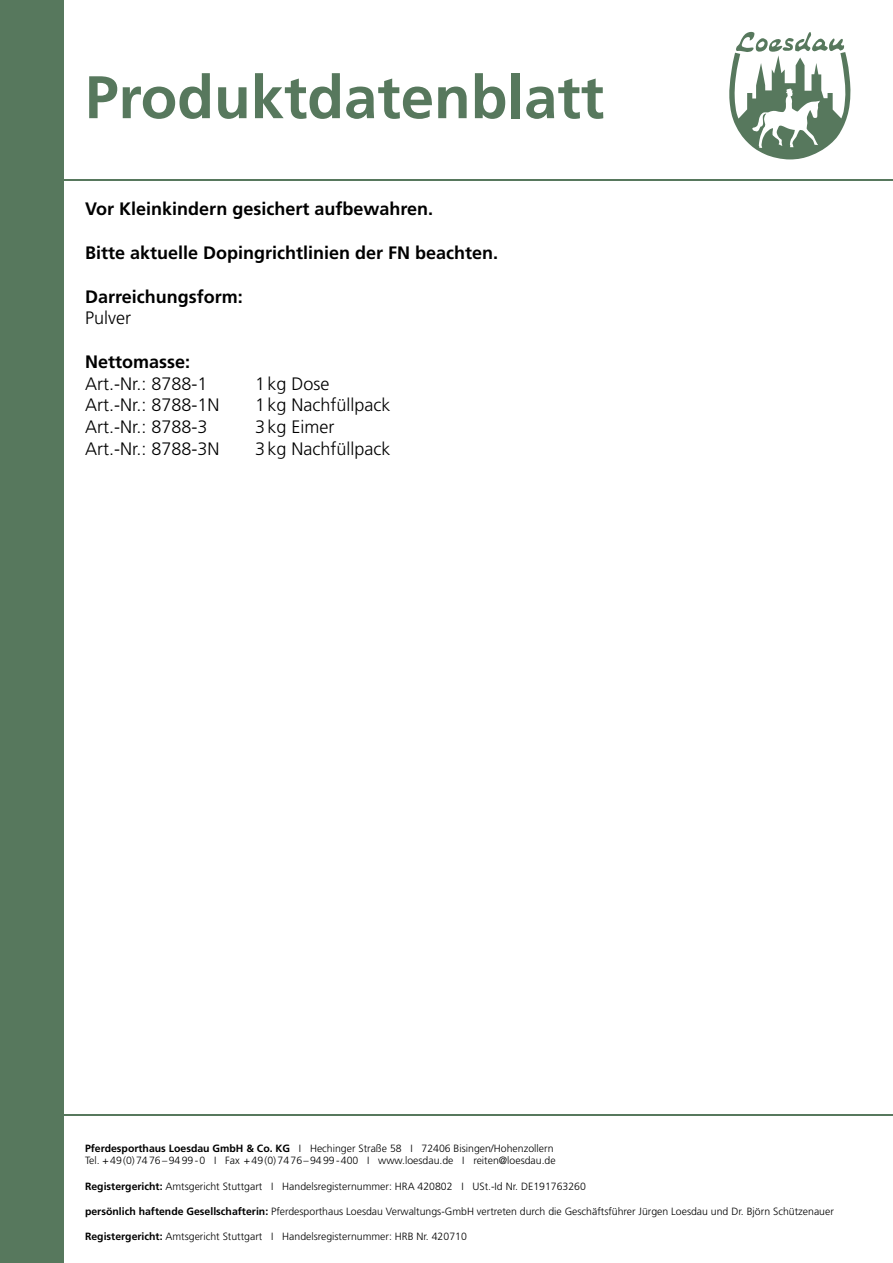
<style>
.page{position:relative;width:893px;height:1263px;background:#fff}
.page>*{position:absolute;margin:0;border:0;box-sizing:border-box;transform-origin:0 0}
.t1{font:700 60px "Frutiger LT Std";color:#57785d}
.t2{font:300 18px "Frutiger LT Std";color:#000}
.t3{font:700 18px "Frutiger LT Std";color:#000}
.t4{font:300 10.5px/12.6px "Frutiger LT Std";color:#000}
.s1{font-weight:700}
</style>
<div class="page">
<svg style="left:729px;top:31px;width:122px;height:128px"></svg>
<hr style="left:0;top:180px;width:893px;height:1px;background:#57785d">
<hr style="left:0;top:1114px;width:893px;height:1px;background:#57785d">
<div style="left:0;top:0;width:64px;height:1263px;background:#57785d"></div>
<h1 class="t1" style="left:85px;top:62px;width:521px">Produktdatenblatt</h1>
<h2 class="t3" style="left:85px;top:198px;width:350px">Vor Kleinkindern gesichert aufbewahren.</h2>
<h2 class="t3" style="left:85px;top:242px;width:415px">Bitte aktuelle Dopingrichtlinien der FN beachten.</h2>
<h2 class="t3" style="left:85px;top:286px;width:159px">Darreichungsform:</h2>
<h2 class="t2" style="left:85px;top:308px;width:47px">Pulver</h2>
<h2 class="t3" style="left:85px;top:351px;width:107px">Nettomasse:</h2>
<h2 class="t2" style="left:85px;top:373px;width:124px">Art.-Nr.: 8788-1</h2>
<h2 class="t2" style="left:255px;top:373px;width:76px">1kg Dose</h2>
<h2 class="t2" style="left:85px;top:395px;width:136px">Art.-Nr.: 8788-1N</h2>
<h2 class="t2" style="left:255px;top:395px;width:137px">1kg Nachfüllpack</h2>
<h2 class="t2" style="left:85px;top:417px;width:124px">Art.-Nr.: 8788-3</h2>
<h2 class="t2" style="left:255px;top:417px;width:81px">3kg Eimer</h2>
<h2 class="t2" style="left:85px;top:438px;width:136px">Art.-Nr.: 8788-3N</h2>
<h2 class="t2" style="left:255px;top:438px;width:137px">3kg Nachfüllpack</h2>
<p class="t4" style="left:85px;top:1142px;width:472px"><span class="s1">Pferdesporthaus Loesdau GmbH &amp; Co. KG</span> I Hechinger Straße 58 I 72406 Bisingen/Hohenzollern<br>Tel. +49(0)7476–9499-0 I Fax +49(0)7476–9499-400 I www.loesdau.de I reiten@loesdau.de</p>
<p class="t4" style="left:85px;top:1180px;width:502px"><span class="s1">Registergericht:</span> Amtsgericht Stuttgart I Handelsregisternummer: HRA 420802 I USt.-Id Nr. DE191763260</p>
<p class="t4" style="left:85px;top:1205px;width:750px"><span class="s1">persönlich haftende Gesellschafterin:</span> Pferdesporthaus Loesdau Verwaltungs-GmbH vertreten durch die Geschäftsführer Jürgen Loesdau und Dr. Björn Schützenauer</p>
<p class="t4" style="left:85px;top:1230px;width:383px"><span class="s1">Registergericht:</span> Amtsgericht Stuttgart I Handelsregisternummer: HRB Nr. 420710</p>
</div>
